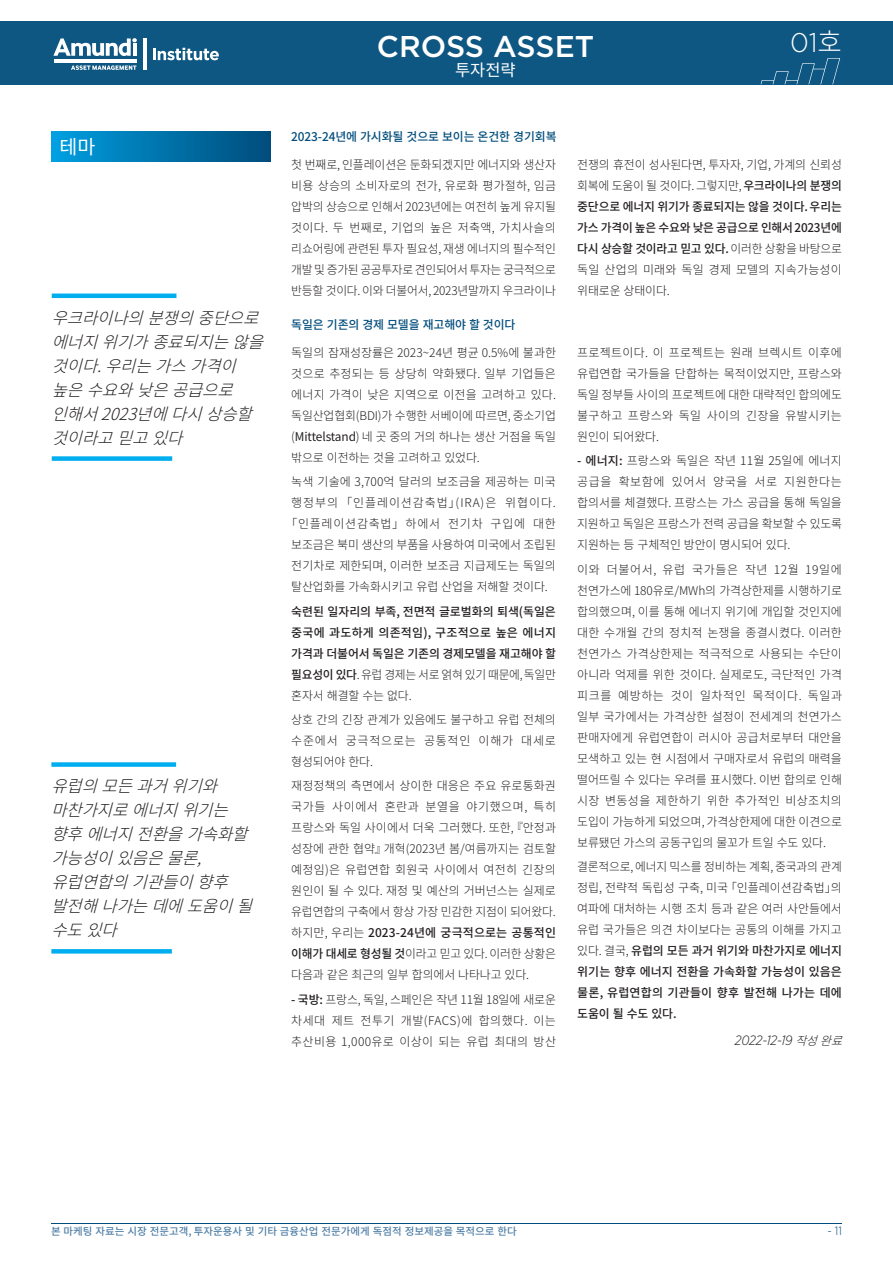
<style>
.page{position:relative;width:893px;height:1263px;background:#fff}
.page>*{position:absolute;margin:0;border:0;box-sizing:border-box;transform-origin:0 0}
.t1{font:500 30px "Gotham";letter-spacing:-.005em;color:#fff}
.t2{font:300 27px "Gotham";color:#fff}
.t3{font:19.5px "Noto Sans CJ Kkr";color:#fff}
.Accroche_Excergue_20{font:italic 300 16.5px/24px "Noto Sans CJ Kkr";color:#231f20}
.t4{font:16.5px "Noto Sans CJ Kkr";color:#fff}
.TXT_courant_2020{font:italic 300 13.5px "Gotham Narrow";letter-spacing:-.01em;color:#231f20}
.TXT_courant_2020-2{font:300 12px/21px "Noto Sans CJ Kkr";letter-spacing:-.01em;color:#231f20;text-align:justify}
.TXT_courant_2020-3{font:500 12px/21px "Noto Sans CJ Kkr";letter-spacing:-.005em;color:#231f20;text-align:justify}
.Inter_bleu_2020_éten{font:500 12px "Noto Sans CJ Kkr";letter-spacing:-.01em;color:#004c7c}
.t5{font:300 12px "Gotham Narrow";color:#004c7c}
.t6{font:500 10.35px "Noto Sans CJ Kkr";color:#4f7fa7}
.s1{font-family:"Noto Sans CJ Kkr"}
.s2{font-weight:500}
.s3{font-weight:400}
.s4{font-weight:300}
.s5{font-family:"Noto Sans CJ Kkr";font-size:12px}
</style>
<div class="page">
<hr style="left:51px;top:1222px;width:791px;height:1px;background:#004c7c">
<div style="left:0;top:21px;width:893px;height:64px;background:#0e5783"></div>
<svg style="left:53px;top:38px;width:84px;height:18px"></svg>
<hr style="left:54px;top:59px;width:82px;height:3px;background:#fff">
<svg style="left:71px;top:65px;width:65px;height:5px"></svg>
<hr style="left:143px;top:38px;width:3px;height:32px;background:#fff">
<svg style="left:153px;top:48px;width:66px;height:12px"></svg>
<svg style="left:761px;top:58px;width:79px;height:26px"></svg>
<div style="left:51px;top:132px;width:219px;height:30px;background:linear-gradient(to right,#009fe0,#004c7a)"></div>
<div style="left:52px;top:293px;width:124px;height:5px;background:#00aeef"></div>
<div style="left:52px;top:456px;width:120px;height:5px;background:#00aeef"></div>
<div style="left:51px;top:762px;width:125px;height:5px;background:#00aeef"></div>
<svg style="left:51px;top:949px;width:121px;height:4px"></svg>
<p class="t3" style="left:60px;top:136px;width:37px">테마</p>
<p class="Accroche_Excergue_20" style="left:52px;top:306px;width:225px">우크라이나의분쟁의중단으로 에너지위기가종료되지는않을 것이다.우리는가스가격이 높은수요와낮은공급으로 인해서2023년에다시상승할 것이라고믿고있다</p>
<p class="Accroche_Excergue_20" style="left:51px;top:775px;width:215px">유럽의모든과거위기와 마찬가지로에너지위기는 향후에너지전환을가속화할 가능성이있음은물론, 유럽연합의기관들이향후 발전해나가는데에도움이될 수도있다</p>
<h1 class="t1" style="left:377px;top:27px;width:219px">CROSS ASSET</h1>
<h3 class="t4" style="left:455px;top:61px;width:62px">투자전략</h3>
<h2 class="t2" style="left:790px;top:25px;width:53px">01<span class="s1">호</span></h2>
<p class="Inter_bleu_2020_éten" style="left:291px;top:130px;width:267px">2023-24년에 가시화될 것으로 보이는 온건한 경기회복</p>
<p class="TXT_courant_2020-2" style="left:291px;top:155px;width:266px">첫 번째로, 인플레이션은 둔화되겠지만 에너지와 생산자 비용 상승의 소비자로의 전가, 유로화 평가절하, 임금 압박의 상승으로 인해서 2023년에는 여전히 높게 유지될 것이다. 두 번째로, 기업의 높은 저축액, 가치사슬의 리쇼어링에 관련된 투자 필요성, 재생 에너지의 필수적인 개발 및 증가된 공공투자로 견인되어서 투자는 궁극적으로 반등할 것이다. 이와 더불어서, 2023년말까지 우크라이나</p>
<p class="TXT_courant_2020-2" style="left:577px;top:155px;width:266px">전쟁의 휴전이 성사된다면, 투자자, 기업, 가계의 신뢰성 회복에 도움이 될 것이다. 그렇지만, <span class="s2">우크라이나의 분쟁의 중단으로 에너지 위기가 종료되지는 않을 것이다. 우리는 가스 가격이 높은 수요와 낮은 공급으로 인해서 2023년에 다시 상승할 것이라고 믿고 있다.</span> 이러한 상황을 바탕으로 독일 산업의 미래와 독일 경제 모델의 지속가능성이 위태로운 상태이다.</p>
<p class="Inter_bleu_2020_éten" style="left:291px;top:318px;width:226px">독일은 기존의 경제 모델을 재고해야 할 것이다</p>
<p class="TXT_courant_2020-2" style="left:291px;top:342px;width:266px">독일의 잠재성장률은 2023~24년 평균 0.5%에 불과한 것으로 추정되는 등 상당히 약화됐다. 일부 기업들은 에너지 가격이 낮은 지역으로 이전을 고려하고 있다. 독일산업협회(BDI)가 수행한 서베이에 따르면, 중소기업 (<span class="s3">Mittelstand</span>) 네 곳 중의 거의 하나는 생산 거점을 독일 밖으로 이전하는 것을 고려하고 있었다.</p>
<p class="TXT_courant_2020-2" style="left:286px;top:471px;width:272px;text-align:center">녹색 기술에 3,700억 달러의 보조금을 제공하는 미국 행정부의 「인플레이션감축법」(IRA)은 위협이다.「인플레이션감축법」 하에서 전기차 구입에 대한 보조금은 북미 생산의 부품을 사용하여 미국에서 조립된 전기차로 제한되며, 이러한 보조금 지급제도는 독일의 탈산업화를 가속화시키고 유럽 산업을 저해할 것이다.</p>
<p class="TXT_courant_2020-3" style="left:291px;top:601px;width:266px">숙련된 일자리의 부족, 전면적 글로벌화의 퇴색(독일은 중국에 과도하게 의존적임), 구조적으로 높은 에너지 가격과 더불어서 독일은 기존의 경제모델을 재고해야 할 필요성이 있다<span class="s4">.유럽 경제는 서로 얽혀 있기 때문에, 독일만 혼자서 해결할 수는 없다.</span></p>
<p class="TXT_courant_2020-2" style="left:291px;top:709px;width:266px">상호 간의 긴장 관계가 있음에도 불구하고 유럽 전체의 수준에서 궁극적으로는 공통적인 이해가 대세로 형성되어야 한다.</p>
<p class="TXT_courant_2020-2" style="left:291px;top:776px;width:266px">재정정책의 측면에서 상이한 대응은 주요 유로통화권 국가들 사이에서 혼란과 분열을 야기했으며, 특히 프랑스와 독일 사이에서 더욱 그러했다. 또한, 『안정과 성장에 관한 협약』개혁(2023년 봄/여름까지는 검토할 예정임)은 유럽연합 회원국 사이에서 여전히 긴장의 원인이 될 수 있다. 재정 및 예산의 거버넌스는 실제로 유럽연합의 구축에서 항상 가장 민감한 지점이 되어왔다. 하지만, 우리는 <span class="s2">2023-24년에 궁극적으로는 공통적인 이해가 대세로 형성될 것</span>이라고 믿고 있다. 이러한 상황은 다음과 같은 최근의 일부 합의에서 나타나고 있다.</p>
<p class="TXT_courant_2020-2" style="left:291px;top:989px;width:266px"><span class="s2">- 국방:</span> 프랑스, 독일, 스페인은 작년 11월 18일에 새로운 차세대 제트 전투기 개발(FACS)에 합의했다. 이는 추산비용 1,000유로 이상이 되는 유럽 최대의 방산</p>
<p class="TXT_courant_2020-2" style="left:577px;top:342px;width:266px">프로젝트이다. 이 프로젝트는 원래 브렉시트 이후에 유럽연합 국가들을 단합하는 목적이었지만, 프랑스와 독일 정부들 사이의 프로젝트에 대한 대략적인 합의에도 불구하고 프랑스와 독일 사이의 긴장을 유발시키는 원인이 되어왔다.</p>
<p class="TXT_courant_2020-2" style="left:577px;top:450px;width:266px"><span class="s2">- 에너지:</span> 프랑스와 독일은 작년 11월 25일에 에너지 공급을 확보함에 있어서 양국을 서로 지원한다는 합의서를 체결했다. 프랑스는 가스 공급을 통해 독일을 지원하고 독일은 프랑스가 전력 공급을 확보할 수 있도록 지원하는 등 구체적인 방안이 명시되어 있다.</p>
<p class="TXT_courant_2020-2" style="left:577px;top:559px;width:266px">이와 더불어서, 유럽 국가들은 작년 12월 19일에 천연가스에 180유로/MWh의 가격상한제를 시행하기로 합의했으며, 이를 통해 에너지 위기에 개입할 것인지에 대한 수개월 간의 정치적 논쟁을 종결시켰다. 이러한 천연가스 가격상한제는 적극적으로 사용되는 수단이 아니라 억제를 위한 것이다. 실제로도, 극단적인 가격 피크를 예방하는 것이 일차적인 목적이다. 독일과 일부 국가에서는 가격상한 설정이 전세계의 천연가스 판매자에게 유럽연합이 러시아 공급처로부터 대안을 모색하고 있는 현 시점에서 구매자로서 유럽의 매력을 떨어뜨릴 수 있다는 우려를 표시했다. 이번 합의로 인해 시장 변동성을 제한하기 위한 추가적인 비상조치의 도입이 가능하게 되었으며, 가격상한제에 대한 이견으로 보류됐던 가스의 공동구입의 물꼬가 트일 수도 있다.</p>
<p class="TXT_courant_2020-2" style="left:577px;top:856px;width:266px">결론적으로, 에너지 믹스를 정비하는 계획, 중국과의 관계 정립, 전략적 독립성 구축, 미국 「인플레이션감축법」의 여파에 대처하는 시행 조치 등과 같은 여러 사안들에서 유럽 국가들은 의견 차이보다는 공통의 이해를 가지고 있다. 결국, <span class="s2">유럽의 모든 과거 위기와 마찬가지로 에너지 위기는 향후 에너지 전환을 가속화할 가능성이 있음은 물론, 유럽연합의 기관들이 향후 발전해 나가는 데에 도움이 될 수도 있다.</span></p>
<p class="TXT_courant_2020" style="left:735px;top:1032px;width:118px">2022-12-19 <span class="s5">작성완료</span></p>
<p class="t6" style="left:51px;top:1225px;width:467px">본 마케팅 자료는 시장 전문고객, 투자운용사 및 기타 금융산업 전문가에게 독점적 정보제공을 목적으로 한다</p>
<p class="t5" style="left:828px;top:1224px;width:16px">- 11</p>
</div>
